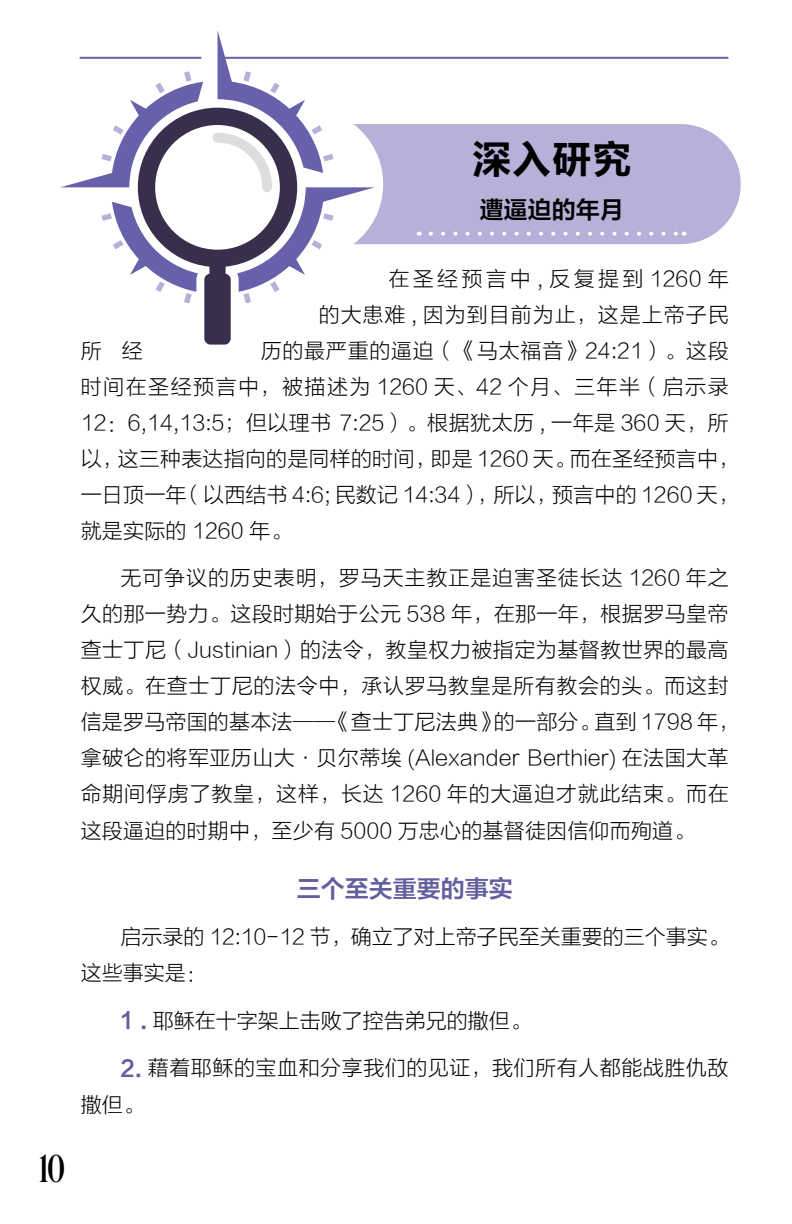
<style>
.page{position:relative;width:792px;height:1224px;background:#fff}
.page>*{position:absolute;margin:0;border:0;box-sizing:border-box;transform-origin:0 0}
.t1{font:40px "FZLTCHK GBK1 0";color:#000}
.t2{font:40px "Desire Pro";color:#000}
.t3{font:24px "FZLTZCHK GBK1 0";color:#645e9f}
.t4{font:24px "FZLTZCHK GBK1 0";color:#000}
.t5{font:21px/36px "FZLTKHK GBK1 0";letter-spacing:.02em;color:#000}
.t6{font:21px/36px "FZLTKHK GBK1 0";color:#000}
.t7{font:21px/36px "FZLTKHK GBK1 0";letter-spacing:.045em;color:#000;text-align:right}
.s1{font-family:"FZLTCHK GBK1 0";font-size:22px;color:#645e9f}
</style>
<div class="page">
<hr style="left:222px;top:57px;width:506px;height:2px;background:#6860aa">
<div style="left:375px;top:124px;width:366px;height:120px;background:#b6b1d8"></div>
<svg style="left:60px;top:30px;width:315px;height:215px"></svg>
<svg style="left:101px;top:71px;width:233px;height:204px"></svg>
<svg style="left:138px;top:108px;width:159px;height:237px"></svg>
<svg style="left:431px;top:232px;width:247px;height:4px"></svg>
<hr style="left:80px;top:57px;width:121px;height:2px;background:#6860aa">
<h1 class="t1" style="left:472px;top:137px;width:161px">深入研究</h1>
<p class="t4" style="left:480px;top:196px;width:145px">遭逼迫的年月</p>
<h1 class="t2" style="left:40px;top:1145px;width:26px">10</h1>
<p class="t7" style="left:319px;top:261px;width:412px">在圣经预言中 , 反复提到 1260 年<br>的大患难 , 因为到目前为止，这是上帝子民</p>
<p class="t5" style="left:81px;top:333px;width:660px;text-indent:180px">历的最严重的逼迫（《马太福音》24:21）。这段时间在圣经预言中，被描述为 1260 天、42 个月、三年半（启示录12：6,14,13:5；但以理书 7:25）。根据犹太历 , 一年是 360 天，所以，这三种表达指向的是同样的时间，即是 1260 天。而在圣经预言中，一日顶一年（以西结书 4:6; 民数记 14:34），所以，预言中的 1260 天，就是实际的 1260 年。</p>
<p class="t5" style="left:81px;top:560px;width:660px;text-indent:40px">无可争议的历史表明，罗马天主教正是迫害圣徒长达 1260 年之久的那一势力。这段时期始于公元 538 年，在那一年，根据罗马皇帝查士丁尼（Justinian）的法令，教皇权力被指定为基督教世界的最高权威。在查士丁尼的法令中，承认罗马教皇是所有教会的头。而这封信是罗马帝国的基本法——《查士丁尼法典》的一部分。直到 1798 年，拿破仑的将军亚历山大·贝尔蒂埃 (Alexander Berthier) 在法国大革命期间俘虏了教皇，这样，长达 1260 年的大逼迫才就此结束。而在这段逼迫的时期中，至少有 5000 万忠心的基督徒因信仰而殉道。</p>
<p class="t3" style="left:297px;top:875px;width:217px">三个至关重要的事实</p>
<p class="t6" style="left:81px;top:919px;width:649px;text-indent:40px">启示录的 12:10-12 节，确立了对上帝子民至关重要的三个事实。这些事实是：</p>
<p class="t6" style="left:120px;top:1003px;width:412px"><span class="s1">1 .</span> 耶稣在十字架上击败了控告弟兄的撒但。</p>
<p class="t5" style="left:81px;top:1050px;width:649px;text-indent:40px"><span class="s1">2.</span> 藉着耶稣的宝血和分享我们的见证，我们所有人都能战胜仇敌撒但。</p>
<p class="t5" style="left:81px;top:333px;width:63px">所 经</p>
</div>
